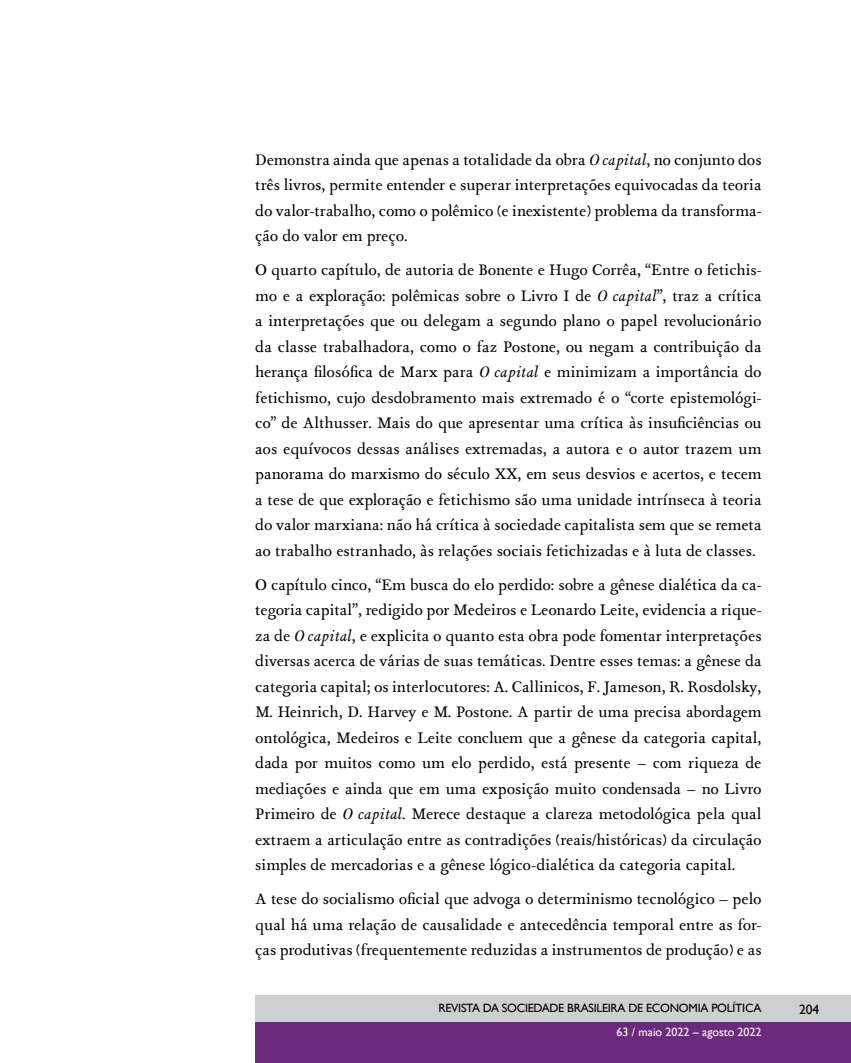
<style>
.page{position:relative;width:851px;height:1063px;background:#fff}
.page>*{position:absolute;margin:0;border:0;box-sizing:border-box;transform-origin:0 0}
.t1{font:16.5px/25.5px "Isidora";color:#000;text-align:justify}
.t2{font:13.5px "Gill Sans";color:#000}
.t3{font:12px "Gill Sans";letter-spacing:-.02em;color:#000}
.t4{font:12px "Gill Sans";color:#fff}
.s1{font-style:italic}
</style>
<div class="page">
<div style="left:255px;top:1022px;width:595px;height:41px;background:#6b2a7c"></div>
<div style="left:255px;top:995px;width:595px;height:27px;background:#cdcfd0"></div>
<p class="t1" style="left:255px;top:146px;width:508px">Demonstra ainda que apenas a totalidade da obra <span class="s1">O capital</span>, no conjunto dos três livros, permite entender e superar interpretações equivocadas da teoria do valor-trabalho, como o polêmico (e inexistente) problema da transforma&shy;ção do valor em preço.</p>
<p class="t1" style="left:255px;top:257px;width:508px">O quarto capítulo, de autoria de Bonente e Hugo Corrêa, “Entre o fetichis&shy;mo e a exploração: polêmicas sobre o Livro I de <span class="s1">O capital</span>”, traz a crítica a interpretações que ou delegam a segundo plano o papel revolucionário da classe trabalhadora, como o faz Postone, ou negam a contribuição da herança filosófica de Marx para <span class="s1">O capital</span> e minimizam a importância do fetichismo, cujo desdobramento mais extremado é o “corte epistemológi&shy;co” de Althusser. Mais do que apresentar uma crítica às insuficiências ou aos equívocos dessas análises extremadas, a autora e o autor trazem um panorama do marxismo do século XX, em seus desvios e acertos, e tecem a tese de que exploração e fetichismo são uma unidade intrínseca à teoria do valor marxiana: não há crítica à sociedade capitalista sem que se remeta ao trabalho estranhado, às relações sociais fetichizadas e à luta de classes.</p>
<p class="t1" style="left:255px;top:571px;width:508px">O capítulo cinco, “Em busca do elo perdido: sobre a gênese dialética da ca&shy;tegoria capital”, redigido por Medeiros e Leonardo Leite, evidencia a rique&shy;za de <span class="s1">O capital</span>, e explicita o quanto esta obra pode fomentar interpretações diversas acerca de várias de suas temáticas. Dentre esses temas: a gênese da categoria capital; os interlocutores: A. Callinicos, F. Jameson, R. Rosdolsky, M. Heinrich, D. Harvey e M. Postone. A partir de uma precisa abordagem ontológica, Medeiros e Leite concluem que a gênese da categoria capital, dada por muitos como um elo perdido, está presente – com riqueza de mediações e ainda que em uma exposição muito condensada – no Livro Primeiro de <span class="s1">O capital</span>. Merece destaque a clareza metodológica pela qual extraem a articulação entre as contradições (reais/históricas) da circulação simples de mercadorias e a gênese lógico-dialética da categoria capital.</p>
<p class="t1" style="left:255px;top:886px;width:508px">A tese do socialismo oficial que advoga o determinismo tecnológico – pelo qual há uma relação de causalidade e antecedência temporal entre as for&shy;ças produtivas (frequentemente reduzidas a instrumentos de produção) e as</p>
<p class="t3" style="left:438px;top:1001px;width:324px">REVISTA DA SOCIEDADE BRASILEIRA DE ECONOMIA POLÍTICA</p>
<p class="t4" style="left:616px;top:1025px;width:146px">63 / maio 2022 – agosto 2022</p>
<p class="t2" style="left:799px;top:1001px;width:22px">204</p>
</div>
